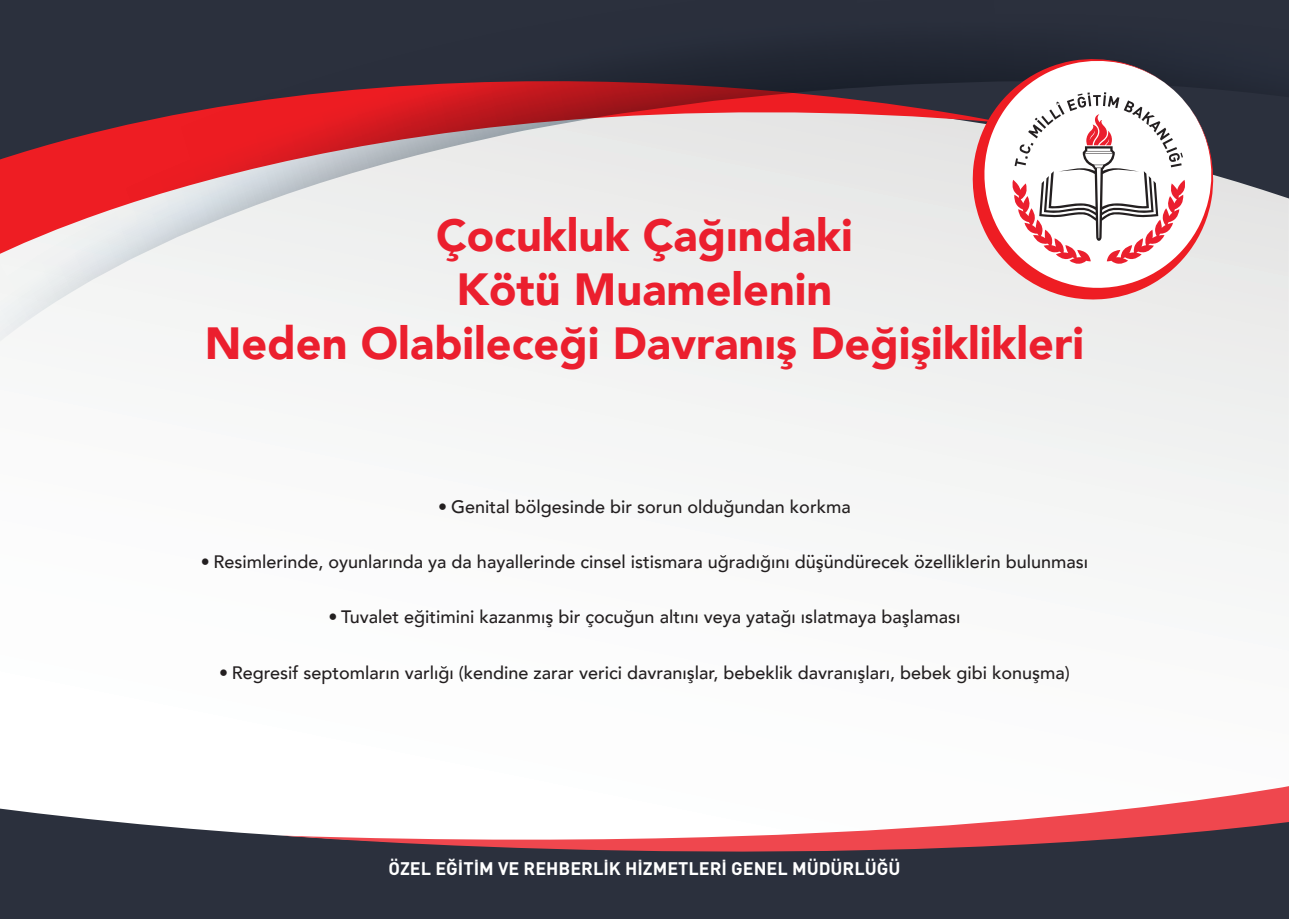
<style>
.page{position:relative;width:1289px;height:919px;background:#fff}
.page>*{position:absolute;margin:0;border:0;box-sizing:border-box;transform-origin:0 0}
.t1{font:900 45px "Avenir";color:#eb1f2e}
.t2{font:500 18px "Avenir";color:#231f20}
.t3{font:700 18px "DIN";color:#fff}
</style>
<div class="page">
<div style="left:373px;top:368px;width:915px;height:186px;background:#f4f5f4"></div>
<svg style="left:0;top:0;width:1288px;height:368px"></svg>
<svg style="left:967px;top:49px;width:256px;height:256px;background:#82848b"></svg>
<svg style="left:972px;top:58px;width:242px;height:242px"></svg>
<div style="left:0;top:808px;width:1288px;height:110px;background:#2b303d"></div>
<svg style="left:282px;top:786px;width:1006px;height:95px"></svg>
<svg style="left:1011px;top:92px;width:175px;height:173px"></svg>
<p class="t1" style="left:436px;top:197px;width:418px">Çocukluk Çağındaki</p>
<p class="t1" style="left:456px;top:251px;width:377px">Kötü Muamelenin</p>
<p class="t1" style="left:205px;top:305px;width:880px">Neden Olabileceği Davranış Değişiklikleri</p>
<p class="t2" style="left:438px;top:490px;width:414px">• Genital bölgesinde bir sorun olduğundan korkma</p>
<p class="t2" style="left:201px;top:546px;width:889px">• Resimlerinde, oyunlarında ya da hayallerinde cinsel istismara uğradığını düşündürecek özelliklerin bulunması</p>
<p class="t2" style="left:328px;top:601px;width:633px">• Tuvalet eğitimini kazanmış bir çocuğun altını veya yatağı ıslatmaya başlaması</p>
<p class="t2" style="left:219px;top:656px;width:852px">• Regresif septomların varlığı (kendine zarar verici davranışlar, bebeklik davranışları, bebek gibi konuşma)</p>
<p class="t3" style="left:388px;top:857px;width:513px">ÖZEL EĞİTİM VE REHBERLİK HİZMETLERİ GENEL MÜDÜRLÜĞÜ</p>
</div>
